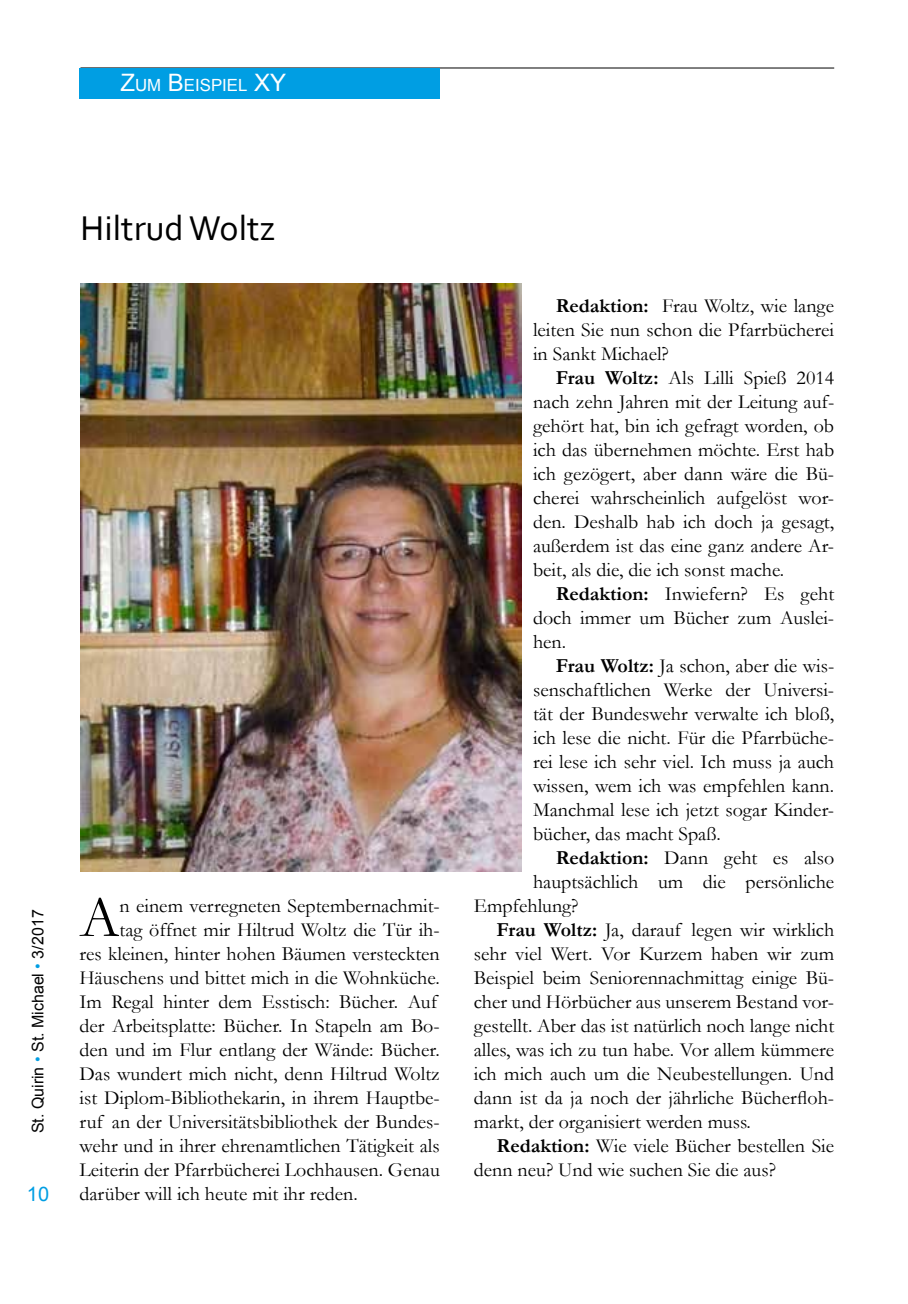
<style>
.page{position:relative;width:908px;height:1304px;background:#fff}
.page>*{position:absolute;margin:0;border:0;box-sizing:border-box;transform-origin:0 0}
.t1{font:58.4px "Garamond";color:#000}
.t2{font:36px "Corbel";color:#000}
.t3{font:20px/24px "Garamond";color:#000;text-align:justify}
.t4{font:20px "Arial";color:#009ee3}
.t5{font:16.8px "Arial";color:#fff}
.t6{font:16px "Arial";color:#000}
.s1{font-size:24px}
.s2{color:#009ee3}
.s3{font-weight:700}
</style>
<div class="page">
<hr style="left:80px;top:68px;width:753px;height:1px;background:#000">
<div style="left:79px;top:68px;width:360px;height:31px;background:#009ee3"></div>
<img style="left:80px;top:283px;width:441px;height:588px">
<p class="t5" style="left:120px;top:74px;width:167px"><span class="s1">Z</span>UM <span class="s1">B</span>EISPIEL <span class="s1">XY</span></p>
<h2 class="t2" style="left:80px;top:206px;width:196px">Hiltrud Woltz</h2>
<p class="t6" style="left:27px;top:1133px;width:225px;rotate:-90deg">St. Quirin <span class="s2">•</span> St. Michael <span class="s2">•</span> 3/2017</p>
<p class="t4" style="left:27px;top:1181px;width:24px">10</p>
<h1 class="t1" style="left:80px;top:883px;width:41px">A</h1>
<p class="t3" style="left:119px;top:894px;width:321px">n einem verregneten Septembernachmit-</p>
<p class="t3" style="left:119px;top:918px;width:321px">tag öffnet mir Hiltrud Woltz die Tür ih-</p>
<p class="t3" style="left:79px;top:942px;width:362px">res kleinen, hinter hohen Bäumen versteckten</p>
<p class="t3" style="left:79px;top:966px;width:362px">Häuschens und bittet mich in die Wohnküche.</p>
<p class="t3" style="left:79px;top:990px;width:359px">Im Regal hinter dem Esstisch: Bücher. Auf</p>
<p class="t3" style="left:79px;top:1014px;width:361px">der Arbeitsplatte: Bücher. In Stapeln am Bo-</p>
<p class="t3" style="left:79px;top:1038px;width:362px">den und im Flur entlang der Wände: Bücher.</p>
<p class="t3" style="left:79px;top:1062px;width:361px">Das wundert mich nicht, denn Hiltrud Woltz</p>
<p class="t3" style="left:79px;top:1086px;width:362px">ist Diplom-Bibliothekarin, in ihrem Hauptbe-</p>
<p class="t3" style="left:79px;top:1110px;width:362px">ruf an der Universitätsbibliothek der Bundes-</p>
<p class="t3" style="left:79px;top:1134px;width:361px">wehr und in ihrer ehrenamtlichen Tätigkeit als</p>
<p class="t3" style="left:79px;top:1158px;width:362px">Leiterin der Pfarrbücherei Lochhausen. Genau</p>
<p class="t3" style="left:79px;top:1182px;width:280px">darüber will ich heute mit ihr reden.</p>
<p class="t3" style="left:533px;top:294px;width:302px;text-indent:23px"><span class="s3">Redaktion:</span> Frau Woltz, wie lange leiten Sie nun schon die Pfarrbücherei in Sankt Michael?</p>
<p class="t3" style="left:533px;top:366px;width:302px;text-indent:23px"><span class="s3">Frau Woltz:</span> Als Lilli Spieß 2014 nach zehn Jahren mit der Leitung auf&shy;gehört hat, bin ich gefragt worden, ob ich das übernehmen möchte. Erst hab ich gezögert, aber dann wäre die Bü&shy;cherei wahrscheinlich aufgelöst wor&shy;den. Deshalb hab ich doch ja gesagt, außerdem ist das eine ganz andere Ar&shy;beit, als die, die ich sonst mache.</p>
<p class="t3" style="left:533px;top:582px;width:302px;text-indent:23px"><span class="s3">Redaktion:</span> Inwiefern? Es geht doch immer um Bücher zum Auslei&shy;hen.</p>
<p class="t3" style="left:533px;top:654px;width:302px;text-indent:23px"><span class="s3">Frau Woltz:</span> Ja schon, aber die wis&shy;senschaftlichen Werke der Universi&shy;tät der Bundeswehr verwalte ich bloß, ich lese die nicht. Für die Pfarrbüche&shy;rei lese ich sehr viel. Ich muss ja auch wissen, wem ich was empfehlen kann.<br>Manchmal lese ich jetzt sogar Kinder&shy;bücher, das macht Spaß.</p>
<p class="t3" style="left:555px;top:846px;width:280px"><span class="s3">Redaktion:</span> Dann geht es also</p>
<p class="t3" style="left:533px;top:870px;width:302px">hauptsächlich um die persönliche</p>
<p class="t3" style="left:473px;top:894px;width:106px">Empfehlung?</p>
<p class="t3" style="left:496px;top:918px;width:339px"><span class="s3">Frau Woltz:</span> Ja, darauf legen wir wirklich</p>
<p class="t3" style="left:473px;top:942px;width:361px">sehr viel Wert. Vor Kurzem haben wir zum</p>
<p class="t3" style="left:473px;top:966px;width:361px">Beispiel beim Seniorennachmittag einige Bü-</p>
<p class="t3" style="left:473px;top:990px;width:361px">cher und Hörbücher aus unserem Bestand vor-</p>
<p class="t3" style="left:473px;top:1014px;width:361px">gestellt. Aber das ist natürlich noch lange nicht</p>
<p class="t3" style="left:473px;top:1038px;width:362px">alles, was ich zu tun habe. Vor allem kümmere</p>
<p class="t3" style="left:473px;top:1062px;width:361px">ich mich auch um die Neubestellungen. Und</p>
<p class="t3" style="left:473px;top:1086px;width:361px">dann ist da ja noch der jährliche Bücherfloh-</p>
<p class="t3" style="left:473px;top:1110px;width:278px">markt, der organisiert werden muss.</p>
<p class="t3" style="left:496px;top:1134px;width:339px"><span class="s3">Redaktion:</span> Wie viele Bücher bestellen Sie</p>
<p class="t3" style="left:473px;top:1158px;width:303px">denn neu? Und wie suchen Sie die aus?</p>
</div>
